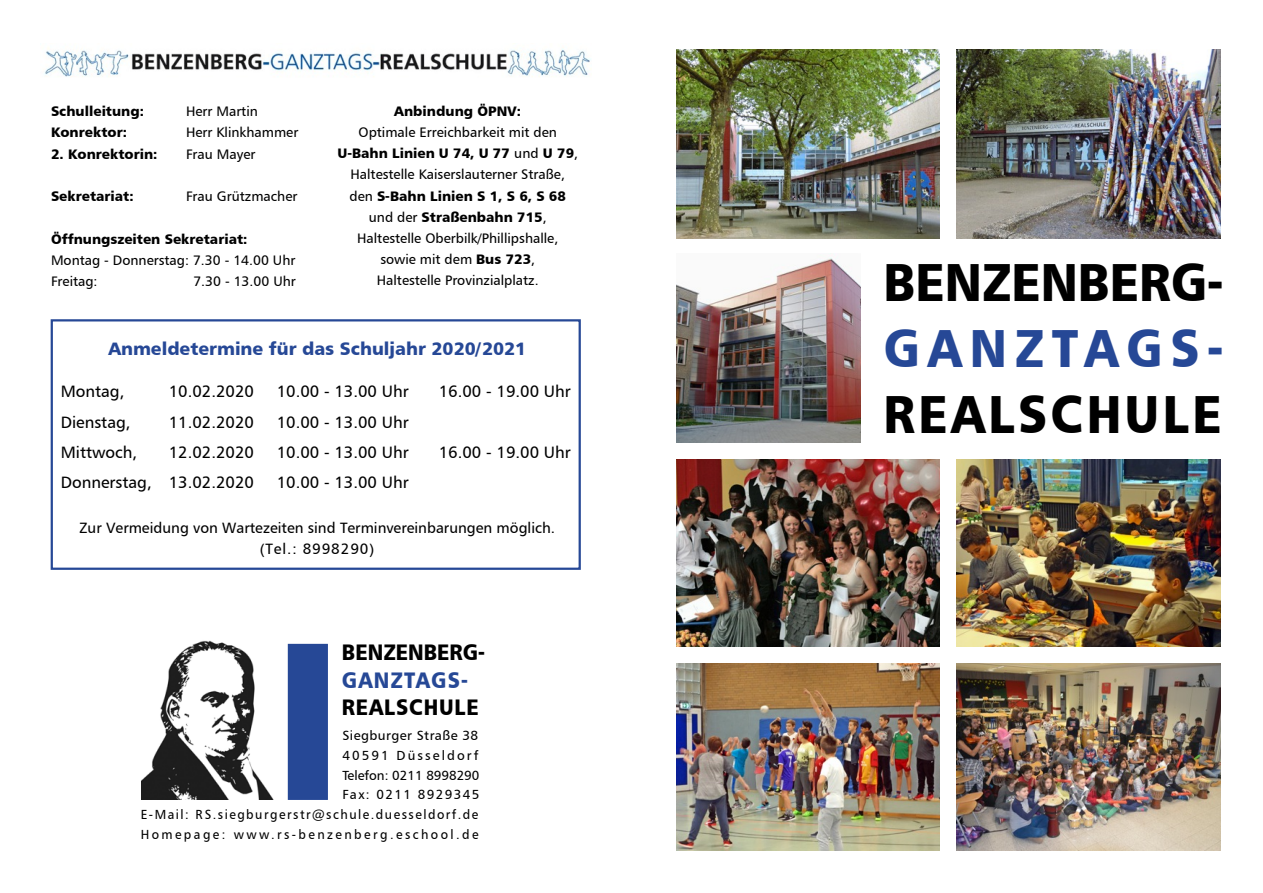
<style>
.page{position:relative;width:1263px;height:893px;background:#fff}
.page>*{position:absolute;margin:0;border:0;box-sizing:border-box;transform-origin:0 0}
.t1{font:53.7px "Humanist 777 BT Black B";color:#000;scale:.9 1}
.t2{font:53.7px "Humanist 777 BT Black B";letter-spacing:.065em;color:#000;scale:.9 1}
.t3{font:53.7px "Humanist 777 BT Black B";letter-spacing:.16em;color:#264896;scale:.9 1}
.t4{font:22.5px "Humanist 777 BT Black B";color:#000;scale:.9 1}
.t5{font:22.5px "Humanist 777 BT Black B";letter-spacing:.04em;color:#000;scale:.9 1}
.t6{font:22.5px "Humanist 777 BT Black B";letter-spacing:.055em;color:#264896;scale:.9 1}
.t7{font:18px "Humanist 777 BT Black B";color:#264896}
.t8{font:16.5px "Humanist 777 BT Roman B";color:#000}
.t9{font:15px/21.8px "Humanist 777 BT Roman B";color:#000;text-align:center}
.t10{font:13.8px/21.1px "Humanist 777 BT Roman B";color:#000}
.t11{font:13.8px/21.3px "Humanist 777 BT Black B";color:#000;text-align:center}
.t12{font:13.2px/19.8px "Humanist 777 BT Roman B";letter-spacing:.12em;color:#000;text-align:right}
.s1{font-family:"Humanist 777 BT Roman B"}
.s2{font-family:"Humanist 777 BT Black B"}
</style>
<div class="page">
<img style="left:44px;top:48px;width:547px;height:29px">
<img style="left:141px;top:640px;width:133px;height:160px">
<div style="left:288px;top:644px;width:40px;height:156px;background:#264896;border:2px solid #264896"></div>
<div style="left:51px;top:319px;width:530px;height:251px;border:2px solid #264896"></div>
<img style="left:676px;top:459px;width:264px;height:187px">
<img style="left:676px;top:49px;width:264px;height:189px">
<img style="left:957px;top:49px;width:263px;height:189px">
<img style="left:957px;top:459px;width:263px;height:187px">
<img style="left:676px;top:663px;width:264px;height:187px">
<img style="left:957px;top:663px;width:263px;height:187px">
<img style="left:676px;top:257px;width:184px;height:185px">
<p class="t11" style="left:51px;top:102px;width:94px">Schulleitung:</p>
<p class="t10" style="left:186px;top:102px;width:73px">Herr Martin</p>
<p class="t11" style="left:51px;top:123px;width:77px">Konrektor:</p>
<p class="t10" style="left:186px;top:123px;width:114px">Herr Klinkhammer</p>
<p class="t11" style="left:51px;top:144px;width:108px">2. Konrektorin:</p>
<p class="t10" style="left:186px;top:144px;width:71px">Frau Mayer</p>
<p class="t11" style="left:51px;top:187px;width:84px">Sekretariat:</p>
<p class="t10" style="left:186px;top:187px;width:113px">Frau Grützmacher</p>
<p class="t11" style="left:51px;top:230px;width:198px">Öffnungszeiten Sekretariat:</p>
<p class="t10" style="left:51px;top:251px;width:246px">Montag - Donnerstag: 7.30 - 14.00 Uhr<br>Freitag:</p>
<p class="t10" style="left:193px;top:272px;width:104px">7.30 - 13.00 Uhr</p>
<p class="t11" style="left:394px;top:102px;width:128px">Anbindung ÖPNV:</p>
<p class="t10" style="left:359px;top:123px;width:200px">Optimale Erreichbarkeit mit den</p>
<p class="t11" style="left:337px;top:144px;width:242px">U-Bahn Linien U 74, U 77 <span class="s1">und</span> U 79<span class="s1">,</span></p>
<p class="t10" style="left:350px;top:165px;width:216px">Haltestelle Kaiserslauterner Straße,</p>
<p class="t11" style="left:350px;top:186px;width:218px"><span class="s1">den</span> S-Bahn Linien S 1, S 6, S 68 <span class="s1">und der</span> Straßenbahn 715<span class="s1">,</span></p>
<p class="t10" style="left:357px;top:229px;width:203px;text-align:center">Haltestelle Oberbilk/Phillipshalle, sowie mit dem <span class="s2">Bus 723</span>,<br>Haltestelle Provinzialplatz.</p>
<h3 class="t7" style="left:108px;top:341px;width:420px">Anmeldetermine für das Schuljahr 2020/2021</h3>
<p class="t8" style="left:61px;top:385px;width:65px">Montag,</p>
<p class="t8" style="left:169px;top:385px;width:87px">10.02.2020</p>
<p class="t8" style="left:277px;top:385px;width:134px">10.00 - 13.00 Uhr</p>
<p class="t8" style="left:439px;top:385px;width:134px">16.00 - 19.00 Uhr</p>
<p class="t8" style="left:61px;top:415px;width:71px">Dienstag,</p>
<p class="t8" style="left:169px;top:415px;width:87px">11.02.2020</p>
<p class="t8" style="left:277px;top:415px;width:134px">10.00 - 13.00 Uhr</p>
<p class="t8" style="left:61px;top:445px;width:78px">Mittwoch,</p>
<p class="t8" style="left:169px;top:445px;width:87px">12.02.2020</p>
<p class="t8" style="left:277px;top:445px;width:134px">10.00 - 13.00 Uhr</p>
<p class="t8" style="left:439px;top:445px;width:134px">16.00 - 19.00 Uhr</p>
<p class="t8" style="left:61px;top:476px;width:195px">Donnerstag, 13.02.2020</p>
<p class="t8" style="left:277px;top:476px;width:134px">10.00 - 13.00 Uhr</p>
<p class="t9" style="left:80px;top:518px;width:477px">Zur Vermeidung von Wartezeiten sind Terminvereinbarungen möglich. (Tel.: 8998290)</p>
<h2 class="t4" style="left:342px;top:643px;width:161px">BENZENBERG-</h2>
<h2 class="t6" style="left:342px;top:670px;width:141px">GANZTAGS-</h2>
<h2 class="t5" style="left:342px;top:698px;width:154px">REALSCHULE</h2>
<p class="t12" style="left:141px;top:727px;width:340px">Siegburger Straße 38<br>40591 Düsseldorf<br>Telefon: 0211 8998290<br>Fax: 0211 8929345<br>E-Mail: RS.siegburgerstr@schule.duesseldorf.de<br>Homepage: www.rs-benzenberg.eschool.de</p>
<h1 class="t1" style="left:884px;top:261px;width:379px">BENZENBERG-</h1>
<h1 class="t3" style="left:884px;top:327px;width:379px">GANZTAGS-</h1>
<h1 class="t2" style="left:884px;top:393px;width:377px">REALSCHULE</h1>
</div>
